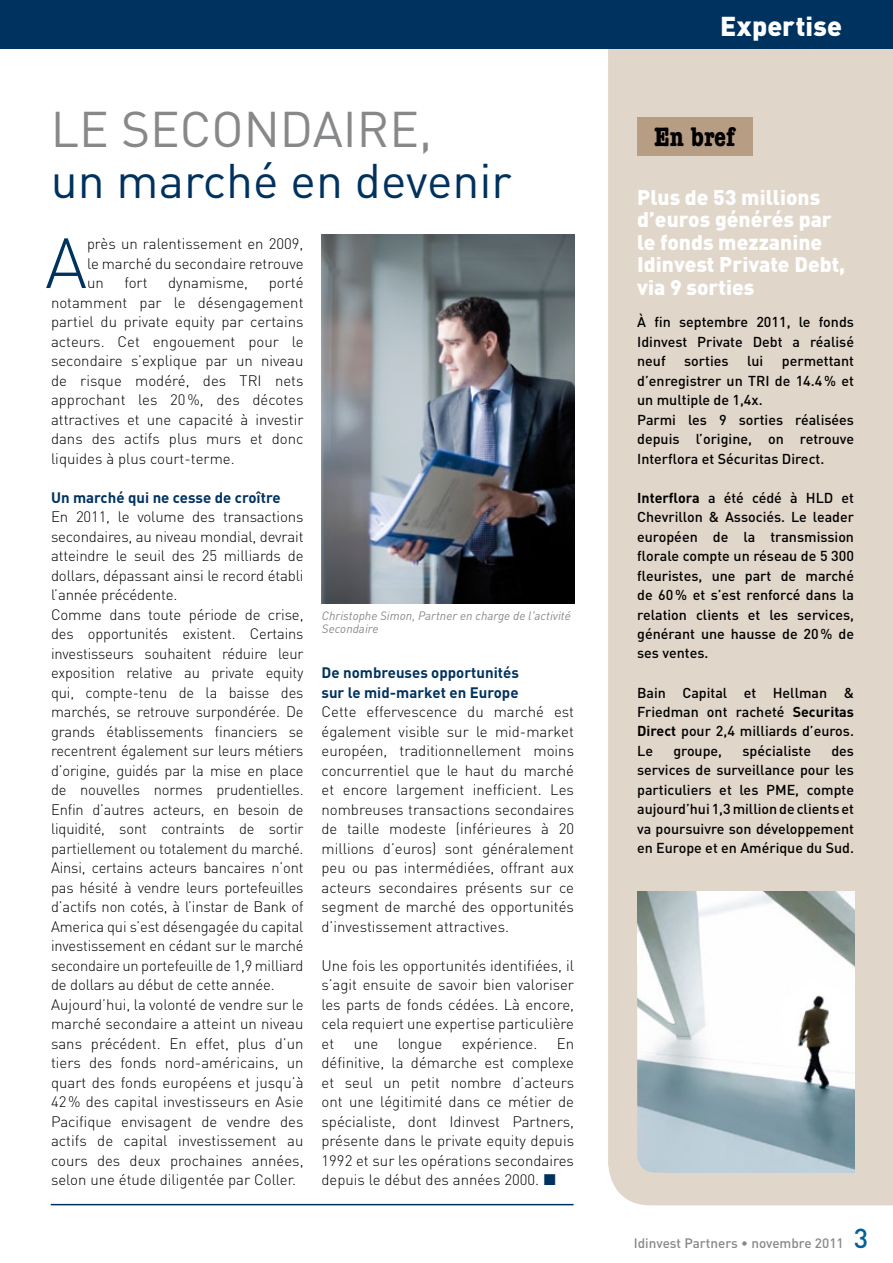
<style>
.page{position:relative;width:893px;height:1263px;background:#fff}
.page>*{position:absolute;margin:0;border:0;box-sizing:border-box;transform-origin:0 0}
.t1{font:300 69.75px "DIN";color:#00325f}
.t2{font:49.5px "DIN";color:#87888a}
.t3{font:48px "DIN";color:#00325f}
.t4{font:900 27px "DIN";color:#fff}
.t5{font:700 condensed 27px "American Typewriter LT";color:#000}
.t6{font:900 21px/22.5px "DIN";color:#fff}
.t7{font:300 15px/19.5px "DIN";letter-spacing:-.01em;color:#000;text-align:justify}
.t8{font:700 15px/19.5px "DIN";color:#00325f}
.t9{font:500 14.25px/19.5px "DIN";color:#000;text-align:justify}
.t10{font:500 13.5px "DIN";color:#87888a}
.t11{font:italic 12px/13.5px "DIN";color:#87888a}
.s1{font-weight:700}
.s2{font-size:27px;color:#00609e}
</style>
<div class="page">
<div style="left:608px;top:49px;width:285px;height:1156px;background:#e1d6ca"></div>
<div style="left:0;top:0;width:893px;height:49px;background:#00325f"></div>
<img style="left:801px;top:965px;width:53px;height:207px">
<hr style="left:51px;top:1204px;width:523px;height:1px;background:#00325f">
<div style="left:637px;top:117px;width:116px;height:38px;background:#b79d83"></div>
<img style="left:322px;top:234px;width:252px;height:370px">
<img style="left:637px;top:965px;width:164px;height:207px">
<img style="left:637px;top:892px;width:217px;height:73px">
<h2 class="t2" style="left:51px;top:98px;width:102px">Le secon</h2>
<h2 class="t2" style="left:280px;top:98px;width:60px">daire</h2>
<h2 class="t2" style="left:419px;top:98px;width:15px">,</h2>
<h3 class="t3" style="left:51px;top:150px;width:463px">un marché en devenir</h3>
<h1 class="t1" style="left:45px;top:220px;width:44px">A</h1>
<p class="t7" style="left:87px;top:234px;width:218px">près un ralentissement en 2009, le marché du secondaire retrouve un</p>
<p class="t7" style="left:51px;top:273px;width:254px;text-indent:218px">porté notamment par le désengagement partiel du private equity par certains acteurs. Cet engouement pour le secondaire s’explique par un niveau de risque modéré, des TRI nets approchant les 20%, des décotes attractives et une capacité à investir dans des actifs plus murs et donc liquides à plus court-terme.</p>
<p class="t8" style="left:51px;top:487px;width:231px">Un marché qui ne cesse de croître</p>
<p class="t7" style="left:51px;top:507px;width:254px;text-align:left">En 2011, le volume des transactions secondaires, au niveau mondial, devrait atteindre le seuil des 25 milliards de dollars, dépassant ainsi le record établi l’année précédente.<br>Comme dans toute période de crise, des opportunités existent. Certains investisseurs souhaitent réduire leur exposition relative au private equity qui, compte-tenu de la baisse des marchés, se retrouve surpondérée. De grands établissements financiers se recentrent également sur leurs métiers d’origine, guidés par la mise en place de nouvelles normes prudentielles.<br>Enfin d’autres acteurs, en besoin de liquidité, sont contraints de sortir partiellement ou totalement du marché.<br>Ainsi, certains acteurs bancaires n’ont pas hésité à vendre leurs portefeuilles d’actifs non cotés, à l’instar de Bank of America qui s’est désengagée du capital investissement en cédant sur le marché secondaire un portefeuille de 1,9 milliard de dollars au début de cette année.<br>Aujourd’hui, la volonté de vendre sur le marché secondaire a atteint un niveau sans précédent. En effet, plus d’un tiers des fonds nord-américains, un quart des fonds européens et jusqu’à 42% des capital investisseurs en Asie Pacifique envisagent de vendre des actifs de capital investissement au cours des deux prochaines années, selon une étude diligentée par Coller.</p>
<p class="t7" style="left:124px;top:273px;width:25px">fort</p>
<p class="t7" style="left:168px;top:273px;width:81px">dynamisme,</p>
<p class="t11" style="left:322px;top:608px;width:250px">Christophe Simon, Partner en charge de l'activité<br>Secondaire</p>
<p class="t8" style="left:322px;top:662px;width:199px">De nombreuses opportunités sur le mid-market en Europe</p>
<p class="t7" style="left:322px;top:702px;width:254px">Cette effervescence du marché est également visible sur le mid-market européen, traditionnellement moins concurrentiel que le haut du marché et encore largement inefficient. Les nombreuses transactions secondaires de taille modeste (inférieures à 20 millions d’euros) sont généralement peu ou pas intermédiées, offrant aux acteurs secondaires présents sur ce segment de marché des opportunités d’investissement attractives.</p>
<p class="t7" style="left:322px;top:955px;width:254px">Une fois les opportunités identifiées, il s’agit ensuite de savoir bien valoriser les parts de fonds cédées. Là encore, cela requiert une expertise particulière et</p>
<p class="t7" style="left:354px;top:1033px;width:26px">une</p>
<p class="t7" style="left:398px;top:1033px;width:46px">longue</p>
<p class="t7" style="left:462px;top:1033px;width:77px">expérience.</p>
<p class="t7" style="left:322px;top:1033px;width:254px;text-indent:235px">En définitive, la démarche est complexe et seul un petit nombre d’acteurs ont une légitimité dans ce métier de spécialiste, dont Idinvest Partners, présente dans le private equity depuis 1992 et sur les opérations secondaires depuis le début des années 2000.</p>
<h3 class="t4" style="left:720px;top:8px;width:123px">Expertise</h3>
<h3 class="t5" style="left:654px;top:121px;width:83px">En bref</h3>
<h3 class="t6" style="left:637px;top:185px;width:210px">Plus de 53 millions d’euros générés par le fonds mezzanine<br>Idinvest Private Debt, via 9 sorties</h3>
<p class="t9" style="left:637px;top:312px;width:218px">à fin septembre 2011, le fonds Idinvest Private Debt a réalisé neuf</p>
<p class="t9" style="left:684px;top:351px;width:46px">sorties</p>
<p class="t9" style="left:747px;top:351px;width:18px">lui</p>
<p class="t9" style="left:637px;top:351px;width:218px;text-align:left;text-indent:145px">permettant d’enregistrer un TRI de 14.4% et un multiple de 1,4x.<br>Parmi les 9 sorties réalisées depuis l’origine, on retrouve<br>Interflora et Sécuritas Direct.</p>
<p class="t9" style="left:637px;top:487px;width:188px"><span class="s1">Interflora</span> a été cédé à HLD</p>
<p class="t9" style="left:637px;top:487px;width:218px;text-indent:204px">et Chevrillon &amp; Associés. Le leader européen de la transmission florale compte un réseau de 5 300 fleuristes, une part de marché de 60% et s’est renforcé dans la relation clients et les services, générant une hausse de 20% de ses ventes.</p>
<p class="t9" style="left:637px;top:682px;width:218px">Bain Capital et Hellman &amp; Friedman ont racheté <span class="s1">Securitas Direct</span> pour 2,4 milliards d’euros.<br>Le</p>
<p class="t9" style="left:673px;top:741px;width:50px">groupe,</p>
<p class="t9" style="left:742px;top:741px;width:70px">spécialiste</p>
<p class="t9" style="left:637px;top:741px;width:218px;text-indent:194px">des services de surveillance pour les particuliers et les PM E, compte aujourd’hui 1,3 million de clients et va poursuivre son développement en Europe et en Amérique du Sud.</p>
<p class="t10" style="left:634px;top:1234px;width:236px">Idinvest Partners • novembre 2011 <span class="s2">3</span></p>
</div>
